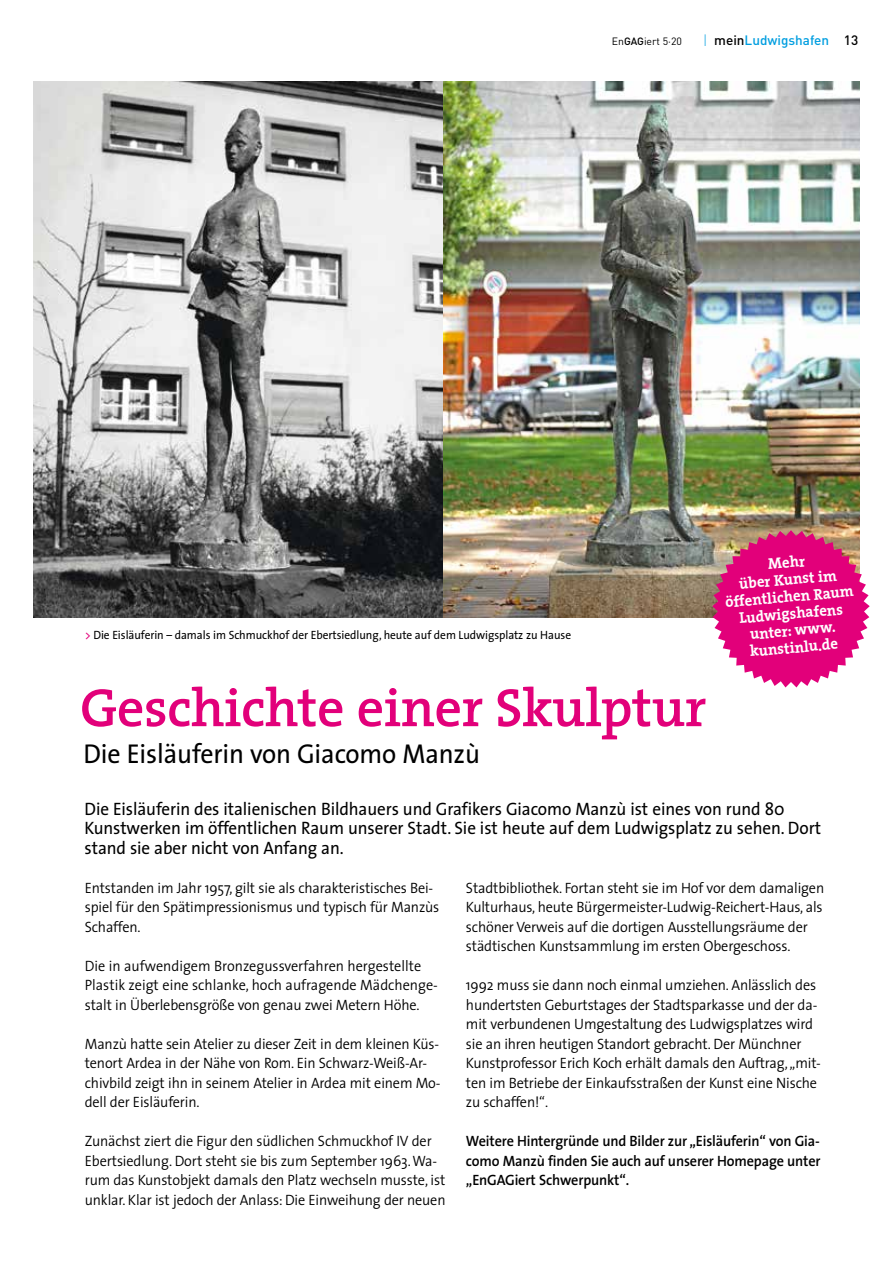
<style>
.page{position:relative;width:893px;height:1263px;background:#fff}
.page>*{position:absolute;margin:0;border:0;box-sizing:border-box;transform-origin:0 0}
.t1{font:600 54.15px "The Serif";letter-spacing:-.01em;color:#e2007a}
.t2{font:27.3px "The Sans";letter-spacing:-.005em;color:#000;scale:.95 1}
.t3{font:18px/19.5px "The Sans";letter-spacing:-.005em;color:#000;scale:.95 1}
.t4{font:700 15.6px/17.1px "The Serif";color:#fff;text-align:center;scale:.95 1}
.t5{font:300 15px/19.5px "The Sans";letter-spacing:-.01em;color:#000;scale:.95 1}
.t6{font:600 15px/19.5px "The Sans";letter-spacing:-.01em;color:#000;text-align:justify;scale:.95 1}
.t7{font:500 13.5px "DIN";color:#009ee0}
.t8{font:12px "The Sans";letter-spacing:-.005em;color:#000;scale:.95 1}
.t9{font:10.5px "DIN";color:#000}
.s1{font-weight:500}
.s2{font-weight:300}
.s3{color:#000}
.s4{color:#e2007a}
</style>
<div class="page">
<img style="left:34px;top:81px;width:825px;height:536px">
<svg style="left:712px;top:530px;width:158px;height:157px"></svg>
<p class="t9" style="left:612px;top:34px;width:72px">En<span class="s1">GAG</span>iert 5·20</p>
<p class="t7" style="left:703px;top:31px;width:157px"><span class="s2">|</span> <span class="s3">mein</span>Ludwigshafen <span class="s3">13</span></p>
<p class="t8" style="left:85px;top:625px;width:513px"><span class="s4">&gt;</span> Die Eisläuferin – damals im Schmuckhof der Ebertsiedlung, heute auf dem Ludwigsplatz zu Hause</p>
<p class="t4" style="left:722px;top:559px;width:137px;rotate:-5deg">Mehr<br>über Kunst im öffentlichen Raum<br>Ludwigshafens unter: www. kunstinlu.de</p>
<h1 class="t1" style="left:80px;top:663px;width:628px">Geschichte einer Skulptur</h1>
<h2 class="t2" style="left:83px;top:731px;width:419px">Die Eisläuferin von Giacomo Manzù</h2>
<p class="t3" style="left:85px;top:798px;width:777px">Die Eisläuferin des italienischen Bildhauers und Grafikers Giacomo Manzù ist eines von rund 80<br>Kunstwerken im öffentlichen Raum unserer Stadt. Sie ist heute auf dem Ludwigsplatz zu sehen. Dort stand sie aber nicht von Anfang an.</p>
<p class="t5" style="left:85px;top:877px;width:375px">Entstanden im Jahr 1957, gilt sie als charakteristisches Bei&shy;spiel für den Spätimpressionismus und typisch für Manzùs<br>Schaffen.</p>
<p class="t5" style="left:85px;top:955px;width:373px">Die in aufwendigem Bronzegussverfahren hergestellte<br>Plastik zeigt eine schlanke, hoch aufragende Mädchenge&shy;stalt in Überlebensgröße von genau zwei Metern Höhe.</p>
<p class="t5" style="left:85px;top:1033px;width:376px">Manzù hatte sein Atelier zu dieser Zeit in dem kleinen Küs&shy;tenort Ardea in der Nähe von Rom. Ein Schwarz-Weiß-Ar&shy;chivbild zeigt ihn in seinem Atelier in Ardea mit einem Mo&shy;dell der Eisläuferin.</p>
<p class="t5" style="left:85px;top:1131px;width:381px">Zunächst ziert die Figur den südlichen Schmuckhof IV der Ebertsiedlung. Dort steht sie bis zum September 1963. Wa&shy;rum das Kunstobjekt damals den Platz wechseln musste, ist unklar. Klar ist jedoch der Anlass: Die Einweihung der neuen</p>
<p class="t5" style="left:466px;top:877px;width:379px">Stadtbibliothek. Fortan steht sie im Hof vor dem damaligen Kulturhaus, heute Bürgermeister-Ludwig-Reichert-Haus, als schöner Verweis auf die dortigen Ausstellungsräume der städtischen Kunstsammlung im ersten Obergeschoss.</p>
<p class="t5" style="left:466px;top:975px;width:375px">1992 muss sie dann noch einmal umziehen. Anlässlich des hundertsten Geburtstages der Stadtsparkasse und der da&shy;mit verbundenen Umgestaltung des Ludwigsplatzes wird sie an ihren heutigen Standort gebracht. Der Münchner Kunstprofessor Erich Koch erhält damals den Auftrag, „mit&shy;ten im Betriebe der Einkaufsstraßen der Kunst eine Nische zu schaffen!“.</p>
<p class="t6" style="left:466px;top:1131px;width:375px">Weitere Hintergründe und Bilder zur „Eisläuferin“ von Gia&shy;como Manzù finden Sie auch auf unserer Homepage unter „EnGAGiert Schwerpunkt“.</p>
</div>
